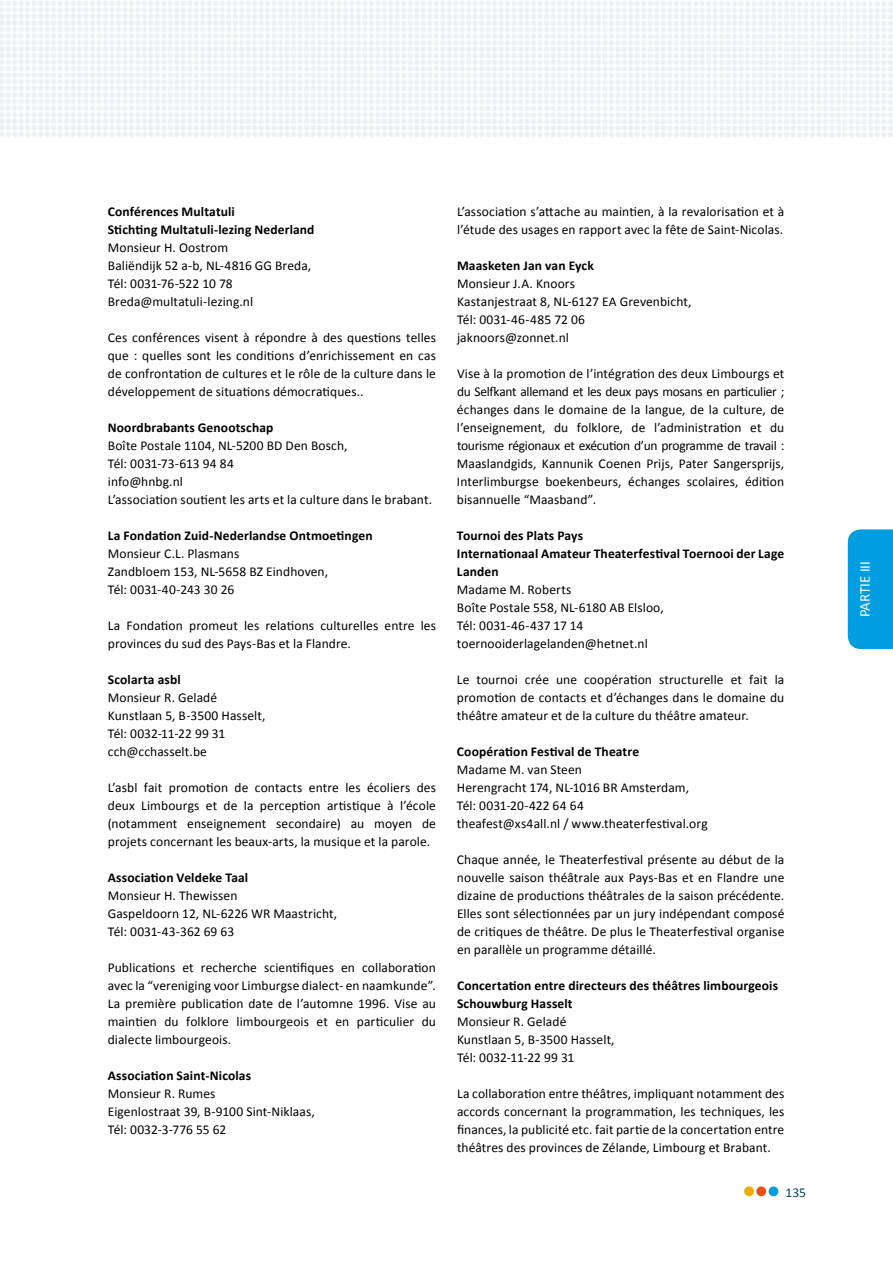
<style>
.page{position:relative;width:893px;height:1263px;background:#fff}
.page>*{position:absolute;margin:0;border:0;box-sizing:border-box;transform-origin:0 0}
.t1{font:15px "Calibri";letter-spacing:-.005em;color:#fff}
.t2{font:13.5px/18px "Calibri";letter-spacing:.005em;color:#000}
.t3{font:700 13.5px/18px "Calibri";letter-spacing:.01em;color:#000}
.t4{font:13.5px "Calibri";color:#004562}
</style>
<div class="page">
<img style="left:0;top:1px;width:893px;height:136px">
<div style="left:848px;top:529px;width:45px;height:120px;background:#009ee0"></div>
<div style="left:744px;top:1186px;width:10px;height:10px;background:#efab00;border-radius:50%"></div>
<div style="left:756px;top:1186px;width:10px;height:10px;background:#e85113;border-radius:50%"></div>
<div style="left:769px;top:1186px;width:9px;height:10px;background:#009ee0;border-radius:50%"></div>
<p class="t3" style="left:108px;top:202px;width:208px">Conférences Multatuli<br>Stichting Multatuli-lezing Nederland</p>
<p class="t2" style="left:108px;top:238px;width:205px">Monsieur H . Oostrom<br>Baliëndijk 52 a-b, N L-4816 GG Breda,<br>Tél: 0031-76-522 10 78<br>Breda@multatuli-lezing.nl</p>
<p class="t2" style="left:108px;top:328px;width:330px;text-align:justify">Ces conférences visent à répondre à des questions telles que : quelles sont les conditions d’enrichissement en cas de confrontation de cultures et le rôle de la culture dans le développement de situations démocratiques..</p>
<p class="t3" style="left:108px;top:418px;width:167px">Noordbrabants Genootschap</p>
<p class="t2" style="left:108px;top:436px;width:326px">Boîte Postale 1104, N L-5200 BDDen Bosch,<br>Tél: 0031-73-613 94 84<br>info@hnbg.nl<br>L’association soutient les arts et la culture dans le brabant.</p>
<p class="t3" style="left:108px;top:526px;width:266px">La Fondation Zuid-Nederlandse Ontmoetingen</p>
<p class="t2" style="left:108px;top:544px;width:222px">Monsieur C.L. Plasmans<br>Zandbloem 153, N L-5658 BZ Eindhoven,<br>Tél: 0031-40-243 30 26</p>
<p class="t2" style="left:108px;top:616px;width:330px">La Fondation promeut les relations culturelles entre les provinces du sud des Pays-Bas et la Flandre.</p>
<p class="t3" style="left:108px;top:670px;width:74px">Scolarta asbl</p>
<p class="t2" style="left:108px;top:688px;width:159px">Monsieur R. Geladé<br>Kunstlaan 5, B-3500 Hasselt,<br>Tél: 0032-11-22 99 31 cch@cchasselt.be</p>
<p class="t2" style="left:108px;top:778px;width:330px;text-align:justify">L’asbl fait promotion de contacts entre les écoliers des deux Limbourgs et de la perception artistique à l’école (notamment enseignement secondaire) au moyen de projets concernant les beaux-arts, la musique et la parole.</p>
<p class="t3" style="left:108px;top:868px;width:142px">Association Veldeke Taal</p>
<p class="t2" style="left:108px;top:886px;width:231px">Monsieur H . Thewissen<br>Gaspeldoorn 12, N L-6226 WR Maastricht,<br>Tél: 0031-43-362 69 63</p>
<p class="t2" style="left:108px;top:958px;width:330px;text-align:justify">Publications et recherche scientifiques en collaboration avec la “vereniging voor Limburgse dialect- en naamkunde”.<br>La première publication date de l’automne 1996. Vise au maintien du folklore limbourgeois et en particulier du dialecte limbourgeois.</p>
<p class="t3" style="left:108px;top:1066px;width:145px">Association Saint-Nicolas</p>
<p class="t2" style="left:108px;top:1084px;width:208px">Monsieur R. Rumes<br>Eigenlostraat 39, B-9100 Sint-N iklaas,<br>Tél: 0032-3-776 55 62</p>
<p class="t2" style="left:457px;top:202px;width:329px">L’association s’attache au maintien, à la revalorisation et à l’étude des usages en rapport avec la fête de Saint-Nicolas.</p>
<p class="t3" style="left:457px;top:256px;width:138px">Maasketen Jan van Eyck</p>
<p class="t2" style="left:457px;top:274px;width:236px">Monsieur J.A. Knoors<br>Kastanjestraat 8, N L-6127 EA Grevenbicht,<br>Tél: 0031-46-485 72 06 jaknoors@zonnet.nl</p>
<p class="t2" style="left:457px;top:364px;width:329px;text-align:justify">Vise à la promotion de l’intégration des deux Limbourgs et du Selfkant allemand et les deux pays mosans en particulier ; échanges dans le domaine de la langue, de la culture, de l’enseignement, du folklore, de l’administration et du tourisme régionaux et exécution d’un programme de travail :<br>Maaslandgids, Kannunik Coenen Prijs, Pater Sangersprijs, I nterlimburgse boekenbeurs, échanges scolaires, édition bisannuelle “Maasband”.</p>
<p class="t3" style="left:457px;top:526px;width:329px">Tournoi des Plats Pays<br>Internationaal Amateur Theaterfestival Toernooi der Lage<br>Landen</p>
<p class="t2" style="left:457px;top:580px;width:208px">Madame M. Roberts<br>Boîte Postale 558, N L-6180 AB Elsloo,<br>Tél: 0031-46-437 17 14 toernooiderlagelanden@hetnet.nl</p>
<p class="t2" style="left:457px;top:670px;width:329px;text-align:justify">Le tournoi crée une coopération structurelle et fait la promotion de contacts et d’échanges dans le domaine du théâtre amateur et de la culture du théâtre amateur.</p>
<p class="t3" style="left:457px;top:742px;width:184px">Coopération Festival de Theatre</p>
<p class="t2" style="left:457px;top:760px;width:252px">Madame M. van Steen<br>Herengracht 174, N L-1016 BR Amsterdam,<br>Tél: 0031-20-422 64 64<br>theafest@xs4all.nl / www.theaterfestival.org</p>
<p class="t2" style="left:457px;top:850px;width:329px;text-align:justify">Chaque année, le Theaterfestival présente au début de la nouvelle saison théâtrale aux Pays-Bas et en Flandre une dizaine de productions théâtrales de la saison précédente.<br>Elles sont sélectionnées par un jury indépendant composé de critiques de théâtre. De plus le Theaterfestival organise en parallèle un programme détaillé.</p>
<p class="t3" style="left:457px;top:976px;width:323px">Concertation entre directeurs des théâtres limbourgeois<br>Schouwburg Hasselt</p>
<p class="t2" style="left:457px;top:1012px;width:159px">Monsieur R. Geladé<br>Kunstlaan 5, B-3500 Hasselt,<br>Tél: 0032-11-22 99 31</p>
<p class="t2" style="left:457px;top:1084px;width:329px;text-align:justify">La collaboration entre théâtres, impliquant notamment des accords concernant la programmation, les techniques, les finances, la publicité etc. fait partie de la concertation entre théâtres des provinces de Zélande, Limbourg et Brabant.</p>
<p class="t4" style="left:785px;top:1184px;width:22px">135</p>
<p class="t1" style="left:856px;top:617px;width:57px;rotate:-90deg">PARTI E III</p>
</div>
